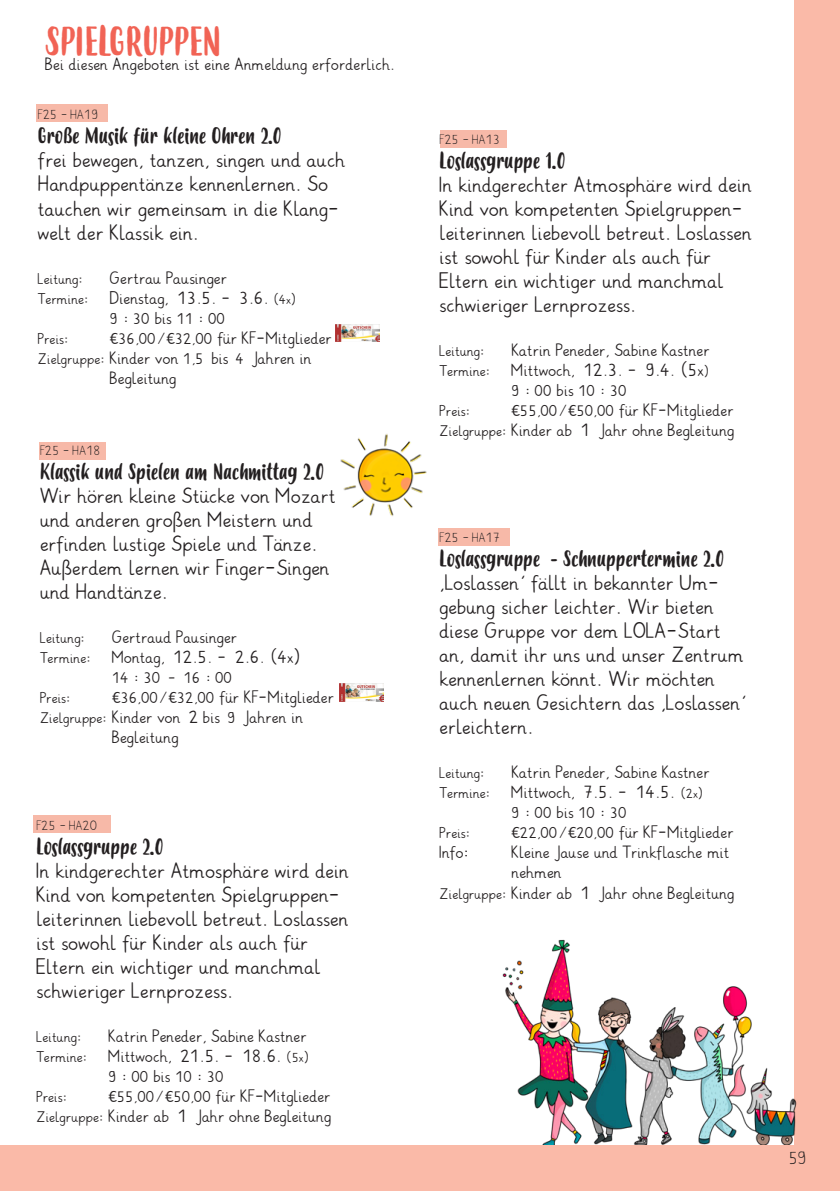
<style>
.page{position:relative;width:840px;height:1191px;background:#fff}
.page>*{position:absolute;margin:0;border:0;box-sizing:border-box;transform-origin:0 0}
.t1{font:40px "Budidaya";color:#f16355}
.t2{font:22px "Budidaya";color:#231f20}
.t3{font:20px/24px "Grundschrift";color:#231f20}
.t4{font:16px/20px "Grundschrift";color:#231f20}
.t5{font:300 16px "Grundschrift";color:#231f20}
.t6{font:14px "Grundschrift";color:#231f20}
.t7{font:300 12px "Grundschrift";color:#231f20}
.s1{font-size:12px}
.s2{font-size:16px}
.s3{font-size:14px}
</style>
<div class="page">
<div style="left:794px;top:0;width:45px;height:1191px;background:#fabaa8"></div>
<div style="left:36px;top:105px;width:72px;height:17px;background:#f7b9a8"></div>
<div style="left:440px;top:130px;width:67px;height:17px;background:#f7b9a8"></div>
<div style="left:39px;top:442px;width:66px;height:17px;background:#f7b9a8"></div>
<div style="left:0;top:1145px;width:839px;height:46px;background:#fabaa8"></div>
<img style="left:502px;top:939px;width:295px;height:205px">
<img style="left:335px;top:324px;width:44px;height:18px">
<div style="left:438px;top:528px;width:71px;height:17px;background:#f7b9a8"></div>
<div style="left:33px;top:815px;width:78px;height:17px;background:#f7b9a8"></div>
<img style="left:339px;top:684px;width:44px;height:17px">
<img style="left:340px;top:434px;width:87px;height:82px">
<p class="t1" style="left:45px;top:19px;width:178px">SPIELGRUPPEN</p>
<p class="t4" style="left:45px;top:54px;width:351px">Bei diesen Angeboten ist eine Anmeldung erforderlich.</p>
<p class="t7" style="left:38px;top:108px;width:62px">F25-HA19</p>
<p class="t2" style="left:38px;top:124px;width:245px">Große Musik für kleine Ohren 2.0</p>
<p class="t3" style="left:38px;top:148px;width:309px">frei bewegen, tanzen, singen und auch<br>Handpuppentänze kennenlernen. So tauchen wir gemeinsam in die Klang&shy;welt der Klassik ein.</p>
<p class="t6" style="left:38px;top:270px;width:46px">Leitung:</p>
<p class="t4" style="left:110px;top:268px;width:119px">Gertrau Pausinger</p>
<p class="t6" style="left:38px;top:290px;width:52px">Termine:</p>
<p class="t4" style="left:110px;top:288px;width:188px">Dienstag, 13.5. - 3.6. <span class="s1">(4x)</span></p>
<p class="t6" style="left:110px;top:310px;width:117px">9:30 <span class="s2">bis</span> 11:00</p>
<p class="t6" style="left:38px;top:330px;width:32px">Preis:</p>
<p class="t4" style="left:110px;top:328px;width:223px"><span class="s3">€36,00/€32,00</span> für KF-Mitglieder</p>
<p class="t4" style="left:110px;top:348px;width:203px;text-indent:-72px"><span class="s3">Zielgruppe:</span> Kinder von <span class="s3">1,5</span> bis <span class="s3">4</span> Jahren in<br>Begleitung</p>
<p class="t7" style="left:40px;top:443px;width:62px">F25-HA18</p>
<p class="t2" style="left:40px;top:459px;width:286px">Klassik und Spielen am Nachmittag 2.0</p>
<p class="t3" style="left:40px;top:483px;width:297px">Wir hören kleine Stücke von Mozart und anderen großen Meistern und erfinden lustige Spiele und Tänze.<br>Außerdem lernen wir Finger-Singen und Handtänze.</p>
<p class="t6" style="left:40px;top:629px;width:46px">Leitung:</p>
<p class="t4" style="left:112px;top:627px;width:127px">Gertraud Pausinger</p>
<p class="t6" style="left:40px;top:649px;width:52px">Termine:</p>
<p class="t4" style="left:112px;top:647px;width:191px">Montag, 12.5. - 2.6. (4x)</p>
<p class="t6" style="left:112px;top:669px;width:122px">14:30 - 16:00</p>
<p class="t6" style="left:40px;top:689px;width:32px">Preis:</p>
<p class="t4" style="left:112px;top:687px;width:223px"><span class="s3">€36,00/€32,00</span> für KF-Mitglieder</p>
<p class="t4" style="left:112px;top:707px;width:192px;text-indent:-72px"><span class="s3">Zielgruppe:</span> Kinder von 2 bis <span class="s3">9</span> Jahren in<br>Begleitung</p>
<p class="t7" style="left:36px;top:818px;width:62px">F25-HA20</p>
<p class="t2" style="left:36px;top:834px;width:129px">Loslassgruppe 2.0</p>
<p class="t3" style="left:36px;top:859px;width:313px">In kindgerechter Atmosphäre wird dein Kind von kompetenten Spielgruppen&shy;leiterinnen liebevoll betreut. Loslassen ist sowohl für Kinder als auch für Eltern ein wichtiger und manchmal schwieriger Lernprozess.</p>
<p class="t6" style="left:36px;top:1028px;width:46px">Leitung:</p>
<p class="t4" style="left:108px;top:1026px;width:199px">Katrin Peneder, Sabine Kastner</p>
<p class="t6" style="left:36px;top:1048px;width:52px">Termine:</p>
<p class="t4" style="left:108px;top:1046px;width:202px">Mittwoch, 21.5. - 18.6. <span class="s1">(5x)</span></p>
<p class="t6" style="left:108px;top:1068px;width:117px">9:00 <span class="s2">bis</span> 10:30</p>
<p class="t6" style="left:36px;top:1088px;width:32px">Preis:</p>
<p class="t4" style="left:108px;top:1086px;width:223px"><span class="s3">€55,00/€50,00</span> für KF-Mitglieder</p>
<p class="t4" style="left:36px;top:1106px;width:296px"><span class="s3">Zielgruppe:</span> Kinder ab 1 Jahr ohne Begleitung</p>
<p class="t7" style="left:439px;top:132px;width:62px">F25-HA13</p>
<p class="t2" style="left:439px;top:148px;width:127px">Loslassgruppe 1.0</p>
<p class="t3" style="left:439px;top:173px;width:313px">In kindgerechter Atmosphäre wird dein Kind von kompetenten Spielgruppen&shy;leiterinnen liebevoll betreut. Loslassen ist sowohl für Kinder als auch für Eltern ein wichtiger und manchmal schwieriger Lernprozess.</p>
<p class="t6" style="left:439px;top:342px;width:46px">Leitung:</p>
<p class="t4" style="left:511px;top:340px;width:199px">Katrin Peneder, Sabine Kastner</p>
<p class="t6" style="left:439px;top:362px;width:52px">Termine:</p>
<p class="t4" style="left:511px;top:360px;width:199px">Mittwoch, 12.3. - 9.4. (5x<span class="s1">)</span></p>
<p class="t6" style="left:511px;top:382px;width:117px">9:00 <span class="s2">bis</span> 10:30</p>
<p class="t6" style="left:439px;top:402px;width:32px">Preis:</p>
<p class="t4" style="left:511px;top:400px;width:223px"><span class="s3">€55,00/€50,00</span> für KF-Mitglieder</p>
<p class="t4" style="left:439px;top:420px;width:296px"><span class="s3">Zielgruppe:</span> Kinder ab 1 Jahr ohne Begleitung</p>
<p class="t7" style="left:439px;top:530px;width:62px">F25-HA17</p>
<p class="t2" style="left:439px;top:547px;width:286px">Loslassgruppe - Schnuppertermine 2.0</p>
<p class="t3" style="left:439px;top:571px;width:308px">‚Loslassen‘ fällt in bekannter Um&shy;gebung sicher leichter. Wir bieten diese Gruppe vor dem LOLA-Start an, damit ihr uns und unser Zentrum kennenlernen könnt. Wir möchten auch neuen Gesichtern das ‚Loslassen‘ erleichtern.</p>
<p class="t6" style="left:439px;top:764px;width:46px">Leitung:</p>
<p class="t4" style="left:511px;top:762px;width:199px">Katrin Peneder, Sabine Kastner</p>
<p class="t6" style="left:439px;top:784px;width:52px">Termine:</p>
<p class="t4" style="left:511px;top:782px;width:193px">Mittwoch, 7.5. - 14.5. <span class="s1">(2x)</span></p>
<p class="t6" style="left:511px;top:804px;width:117px">9:00 <span class="s2">bis</span> 10:30</p>
<p class="t6" style="left:439px;top:824px;width:32px">Preis:</p>
<p class="t4" style="left:511px;top:822px;width:223px"><span class="s3">€22,00/€20,00</span> für KF-Mitglieder</p>
<p class="t4" style="left:439px;top:842px;width:30px">Info:</p>
<p class="t4" style="left:511px;top:842px;width:219px">Kleine Jause und Trinkflasche mit nehmen</p>
<p class="t4" style="left:439px;top:882px;width:296px"><span class="s3">Zielgruppe:</span> Kinder ab 1 Jahr ohne Begleitung</p>
<p class="t5" style="left:788px;top:1148px;width:20px">59</p>
</div>
